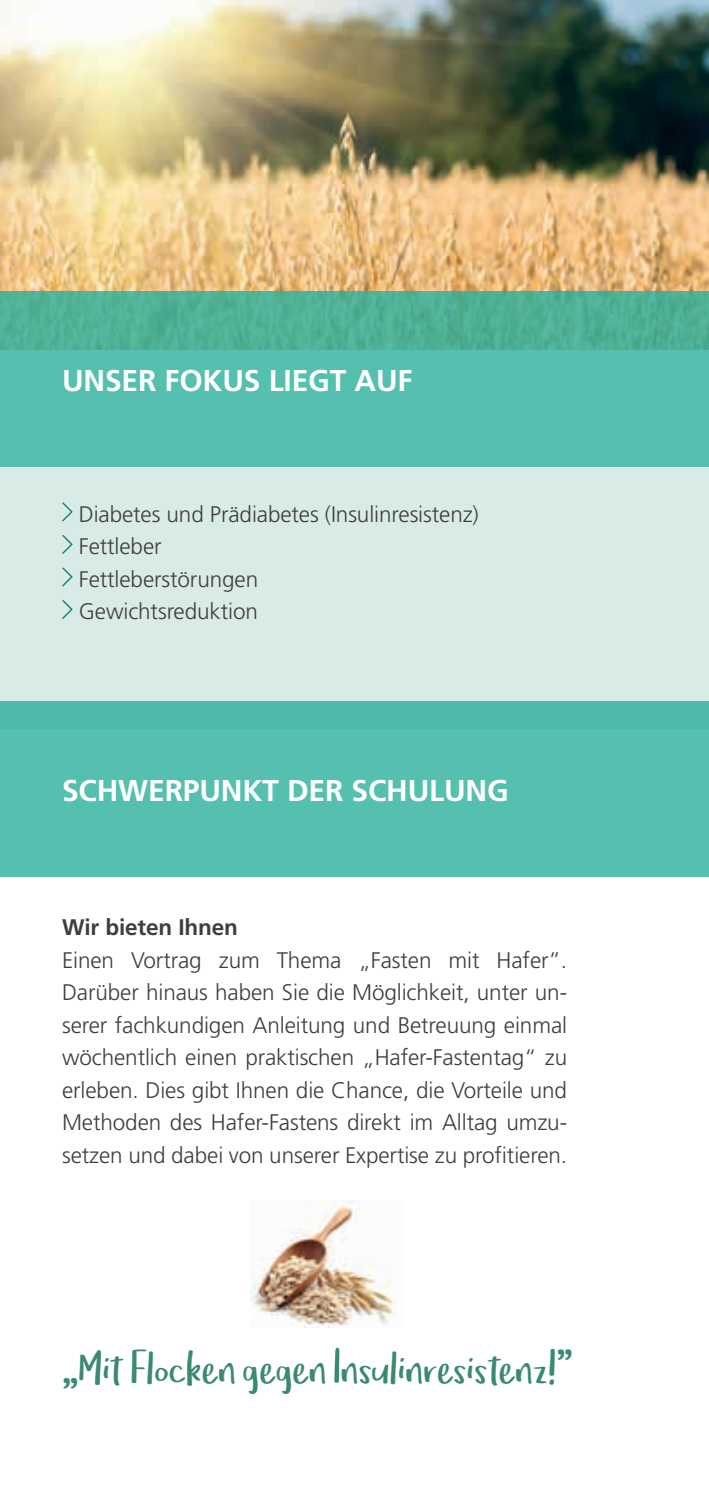
<style>
.page{position:relative;width:709px;height:1489px;background:#fff}
.page>*{position:absolute;margin:0;border:0;box-sizing:border-box;transform-origin:0 0}
.t1{font:45px "Om Telolet Om";letter-spacing:-.005em;color:#3a8a70}
.t2{font:700 30px "Frutiger LT Pro";letter-spacing:-.005em;color:#fff}
.t3{font:300 22.5px/32.5px "Frutiger LT Pro";letter-spacing:-.005em;color:#3e3e3f}
.t4{font:700 22.5px "Frutiger LT Pro";letter-spacing:-.005em;color:#3e3e3f}
</style>
<div class="page">
<div style="left:0;top:467px;width:709px;height:261px;background:#d9ebe6"></div>
<svg style="left:62px;top:502px;width:11px;height:20px"></svg>
<svg style="left:62px;top:535px;width:11px;height:19px"></svg>
<svg style="left:62px;top:567px;width:11px;height:20px"></svg>
<svg style="left:62px;top:600px;width:11px;height:19px"></svg>
<img style="left:0;top:0;width:709px;height:291px">
<svg style="left:0;top:291px;width:709px;height:176px;background:#53baa6"></svg>
<div style="left:0;top:700px;width:709px;height:176px;background:#55bfb0"></div>
<svg style="left:334px;top:1347px;width:5px;height:35px"></svg>
<img style="left:250px;top:1200px;width:144px;height:126px">
<h2 class="t2" style="left:62px;top:363px;width:352px">UNSER FOKUS LIEGT AUF</h2>
<p class="t3" style="left:79px;top:497px;width:401px">Diabetes und Prädiabetes (Insulinresistenz)<br>Fettleber<br>Fettleberstörungen<br>Gewichtsreduktion</p>
<h2 class="t2" style="left:62px;top:772px;width:448px">SCHWERPUNKT DER SCHULUNG</h2>
<p class="t4" style="left:62px;top:914px;width:177px">Wir bieten Ihnen</p>
<p class="t3" style="left:62px;top:943px;width:506px;text-align:justify">Einen Vortrag zum Thema „Fasten mit Hafer”.<br>Darüber hinaus haben Sie die Möglichkeit, unter un&shy;serer fachkundigen Anleitung und Betreuung einmal wöchentlich einen praktischen „Hafer-Fastentag“ zu erleben. Dies gibt Ihnen die Chance, die Vorteile und Methoden des Hafer-Fastens direkt im Alltag umzu&shy;setzen und dabei von unserer Expertise zu profitieren.</p>
<h1 class="t1" style="left:62px;top:1341px;width:512px">„Mit Flocken gegen nsulinresistenz!”</h1>
</div>
